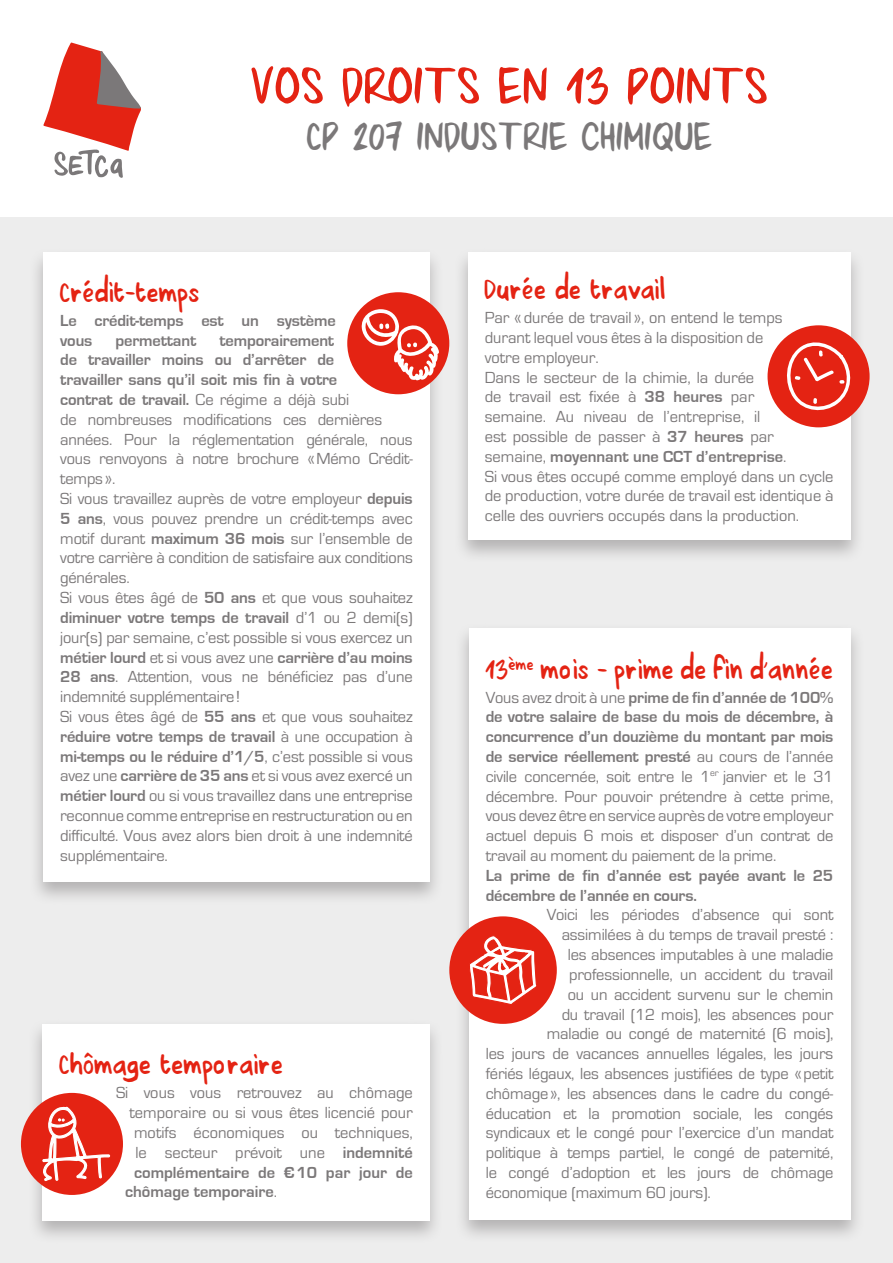
<style>
.page{position:relative;width:893px;height:1263px;background:#fff}
.page>*{position:absolute;margin:0;border:0;box-sizing:border-box;transform-origin:0 0}
.t1{font:51px "C2015 Text";color:#e42313}
.t2{font:39px "C2015 Text";color:#7b7879}
.t3{font:27px "ESSV2016 Text";color:#e42313}
.t4{font:16.5px/19.8px "Eurostile";letter-spacing:-.01em;color:#7b7879}
.t5{font:700 16.5px/19.8px "Eurostile";letter-spacing:-.01em;color:#7b7879}
.s1{font-weight:700}
.s2{font-weight:400}
</style>
<div class="page">
<div style="left:0;top:218px;width:893px;height:1045px;background:#ededed"></div>
<div style="left:454px;top:623px;width:411px;height:621px;background:#7b7879;opacity:.5"></div>
<div style="left:469px;top:628px;width:381px;height:592px;background:#fff"></div>
<div style="left:453px;top:247px;width:411px;height:317px;background:#7b7879;opacity:.5"></div>
<div style="left:468px;top:253px;width:382px;height:287px;background:#fff"></div>
<div style="left:29px;top:247px;width:415px;height:659px;background:#7b7879;opacity:.5"></div>
<div style="left:43px;top:253px;width:387px;height:629px;background:#fff"></div>
<div style="left:28px;top:1018px;width:415px;height:225px;background:#7b7879;opacity:.5"></div>
<div style="left:43px;top:1024px;width:387px;height:196px;background:#fff"></div>
<div style="left:767px;top:325px;width:103px;height:102px;background:#e42313;border-radius:50%"></div>
<svg style="left:783px;top:337px;width:71px;height:77px"></svg>
<div style="left:21px;top:1093px;width:102px;height:102px;background:#e42313;border-radius:50%"></div>
<div style="left:347px;top:292px;width:102px;height:102px;background:#e42313;border-radius:50%"></div>
<svg style="left:361px;top:309px;width:78px;height:71px"></svg>
<div style="left:449px;top:916px;width:108px;height:108px;background:#e42313;border-radius:50%"></div>
<svg style="left:43px;top:42px;width:98px;height:136px"></svg>
<svg style="left:42px;top:1106px;width:69px;height:93px"></svg>
<svg style="left:468px;top:882px;width:70px;height:271px"></svg>
<h1 class="t1" style="left:251px;top:45px;width:519px">VOS DROITS EN 13 POINTS</h1>
<h2 class="t2" style="left:307px;top:106px;width:408px">CP 207 INDUSTRIE CHIMIQUE</h2>
<h3 class="t3" style="left:60px;top:271px;width:143px">Crédit-temps</h3>
<p class="t5" style="left:60px;top:311px;width:277px">Le crédit-temps est un système vous</p>
<p class="t4" style="left:60px;top:331px;width:354px;text-indent:159px"><span class="s1">temporairement<br>de travailler moins ou d’arrêter de<br>travailler sans qu’il soit mis fin à votre<br>contrat de travail.</span> Ce régime a déjà subi<br>de nombreuses modifications ces dernières années. Pour la réglementation générale, nous vous renvoyons à notre brochure «Mémo Crédit&shy;temps».<br>Si vous travaillez auprès de votre employeur <span class="s1">depuis 5 ans</span>, vous pouvez prendre un crédit-temps avec motif durant <span class="s1">maximum 36 mois</span> sur l’ensemble de votre carrière à condition de satisfaire aux conditions générales.<br>Si vous êtes âgé de <span class="s1">50 ans</span> et que vous souhaitez <span class="s1">diminuer votre temps de travail</span> d’1 ou 2 demi(s) jour(s) par semaine, c’est possible si vous exercez un <span class="s1">métier lourd</span> et si vous avez une <span class="s1">carrière d’au moins 28 ans</span>. Attention, vous ne bénéficiez pas d’une indemnité supplémentaire!<br>Si vous êtes âgé de <span class="s1">55 ans</span> et que vous souhaitez <span class="s1">réduire votre temps de travail</span> à une occupation à <span class="s1">mi-temps ou le réduire d’1/5</span>, c’est possible si vous avez une <span class="s1">carrière de 35 ans</span> et si vous avez exercé un <span class="s1">métier lourd</span> ou si vous travaillez dans une entreprise reconnue comme entreprise en restructuration ou en difficulté. Vous avez alors bien droit à une indemnité supplémentaire.</p>
<p class="t5" style="left:116px;top:331px;width:82px">permettant</p>
<h3 class="t3" style="left:60px;top:1043px;width:225px">Chômage temporaire</h3>
<p class="t4" style="left:116px;top:1083px;width:298px">Si vous vous retrouvez au chômage</p>
<p class="t4" style="left:130px;top:1103px;width:285px">temporaire ou si vous êtes licencié pour</p>
<p class="t4" style="left:134px;top:1123px;width:280px">motifs économiques ou techniques,</p>
<p class="t4" style="left:136px;top:1143px;width:279px">le secteur prévoit une <span class="s1">indemnité</span></p>
<p class="t5" style="left:134px;top:1162px;width:280px">complémentaire de €10 par jour de</p>
<p class="t5" style="left:125px;top:1182px;width:153px">chômage temporaire<span class="s2">.</span></p>
<h3 class="t3" style="left:485px;top:268px;width:183px">Durée de travail</h3>
<p class="t4" style="left:485px;top:308px;width:350px">Par «durée de travail », on entend le temps<br>durant lequel vous êtes à la disposition de<br>votre employeur.<br>Dans le secteur de la chimie, la durée<br>de travail est fixée à <span class="s1">38 heures</span> par<br>semaine. Au niveau de l’entreprise, il<br>est possible de passer à <span class="s1">37 heures</span> par semaine, <span class="s1">moyennant une CCT d’entreprise</span>.<br>Si vous êtes occupé comme employé dans un cycle de production, votre durée de travail est identique à celle des ouvriers occupés dans la production.</p>
<h3 class="t3" style="left:486px;top:648px;width:349px">13<sup>ème</sup> mois - prime de fin dannée</h3>
<h3 class="t3" style="left:765px;top:633px;width:5px">,</h3>
<p class="t4" style="left:486px;top:688px;width:349px;text-align:justify">Vous avez droit à une <span class="s1">prime de fin d’année de 100% de votre salaire de base du mois de décembre, à concurrence d’un douzième du montant par mois de service réellement presté</span> au cours de l’année civile concernée, soit entre le 1<sup>er</sup> janvier et le 31 décembre. Pour pouvoir prétendre à cette prime, vous devez être en service auprès de votre employeur actuel depuis 6 mois et disposer d’un contrat de travail au moment du paiement de la prime.</p>
<p class="t5" style="left:486px;top:866px;width:349px">La prime de fin d’année est payée avant le 25 décembre de l’année en cours.</p>
<p class="t4" style="left:547px;top:905px;width:288px">Voici les périodes d’absence qui sont</p>
<p class="t4" style="left:562px;top:925px;width:273px">assimilées à du temps de travail presté :</p>
<p class="t4" style="left:568px;top:945px;width:267px">les absences imputables à une maladie</p>
<p class="t4" style="left:569px;top:965px;width:266px">professionnelle, un accident du travail</p>
<p class="t4" style="left:568px;top:985px;width:267px">ou un accident survenu sur le chemin</p>
<p class="t4" style="left:562px;top:1004px;width:273px">du travail (12 mois), les absences pour</p>
<p class="t4" style="left:547px;top:1024px;width:288px">maladie ou congé de maternité (6 mois),</p>
<p class="t4" style="left:486px;top:1044px;width:349px">les jours de vacances annuelles légales, les jours</p>
<p class="t4" style="left:486px;top:1064px;width:349px">fériés légaux, les absences justifiées de type «petit</p>
<p class="t4" style="left:486px;top:1084px;width:349px">chômage», les absences dans le cadre du congé-</p>
<p class="t4" style="left:486px;top:1103px;width:349px">éducation et la promotion sociale, les congés</p>
<p class="t4" style="left:486px;top:1123px;width:349px">syndicaux et le congé pour l’exercice d’un mandat</p>
<p class="t4" style="left:486px;top:1143px;width:349px">politique à temps partiel, le congé de paternité,</p>
<p class="t4" style="left:486px;top:1163px;width:349px">le congé d’adoption et les jours de chômage</p>
<p class="t4" style="left:486px;top:1183px;width:227px">économique (maximum 60 jours).</p>
</div>
